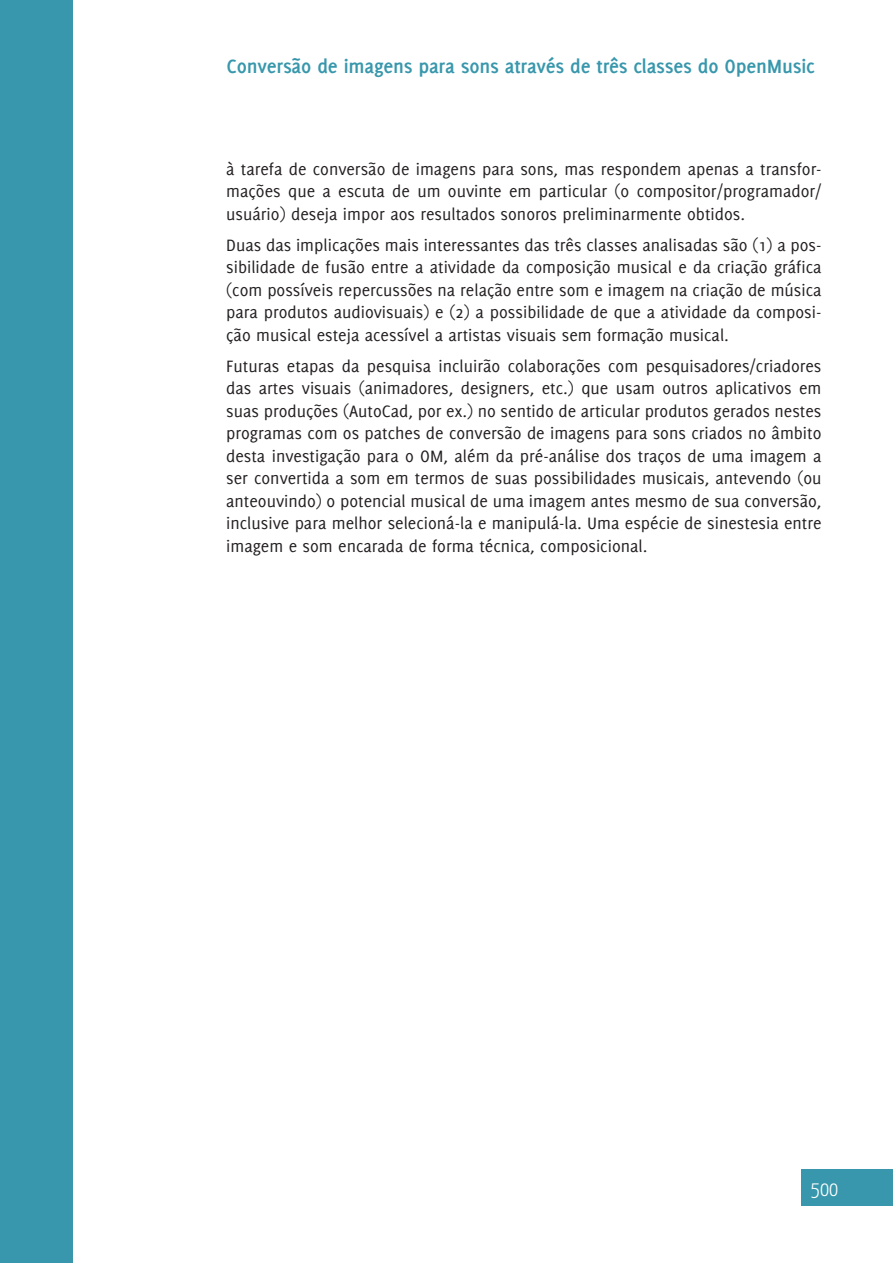
<style>
.page{position:relative;width:893px;height:1263px;background:#fff}
.page>*{position:absolute;margin:0;border:0;box-sizing:border-box;transform-origin:0 0}
.t1{font:700 21px "Delicious";letter-spacing:-.01em;color:#3897ac}
.t2{font:300 21px "Yanone Kaffeesatz";color:#fff}
.t3{font:18px/22.5px "Delicious";color:#231f20;text-align:justify}
</style>
<div class="page">
<div style="left:0;top:0;width:72px;height:1263px;background:#3897ac"></div>
<div style="left:802px;top:1170px;width:91px;height:36px;background:#3897ac"></div>
<p class="t1" style="left:227px;top:54px;width:590px">Conversão de imagens para sons através de três classes do OpenMusic</p>
<p class="t3" style="left:226px;top:158px;width:597px">à tarefa de conversão de imagens para sons, mas respondem apenas a transfor&shy;mações que a escuta de um ouvinte em particular (o compositor/programador/ usuário) deseja impor aos resultados sonoros preliminarmente obtidos.</p>
<p class="t3" style="left:226px;top:234px;width:597px">Duas das implicações mais interessantes das três classes analisadas são (1) a pos&shy;sibilidade de fusão entre a atividade da composição musical e da criação gráfica (com possíveis repercussões na relação entre som e imagem na criação de música para produtos audiovisuais) e (2) a possibilidade de que a atividade da composi&shy;ção musical esteja acessível a artistas visuais sem formação musical.</p>
<p class="t3" style="left:226px;top:355px;width:597px">Futuras etapas da pesquisa incluirão colaborações com pesquisadores/criadores das artes visuais (animadores, designers, etc.) que usam outros aplicativos em suas produções (AutoCad, por ex.) no sentido de articular produtos gerados nestes programas com os patches de conversão de imagens para sons criados no âmbito desta investigação para o OM, além da pré-análise dos traços de uma imagem a ser convertida a som em termos de suas possibilidades musicais, antevendo (ou anteouvindo) o potencial musical de uma imagem antes mesmo de sua conversão, inclusive para melhor selecioná-la e manipulá-la. Uma espécie de sinestesia entre imagem e som encarada de forma técnica, composicional.</p>
<p class="t2" style="left:811px;top:1176px;width:29px">500</p>
</div>
